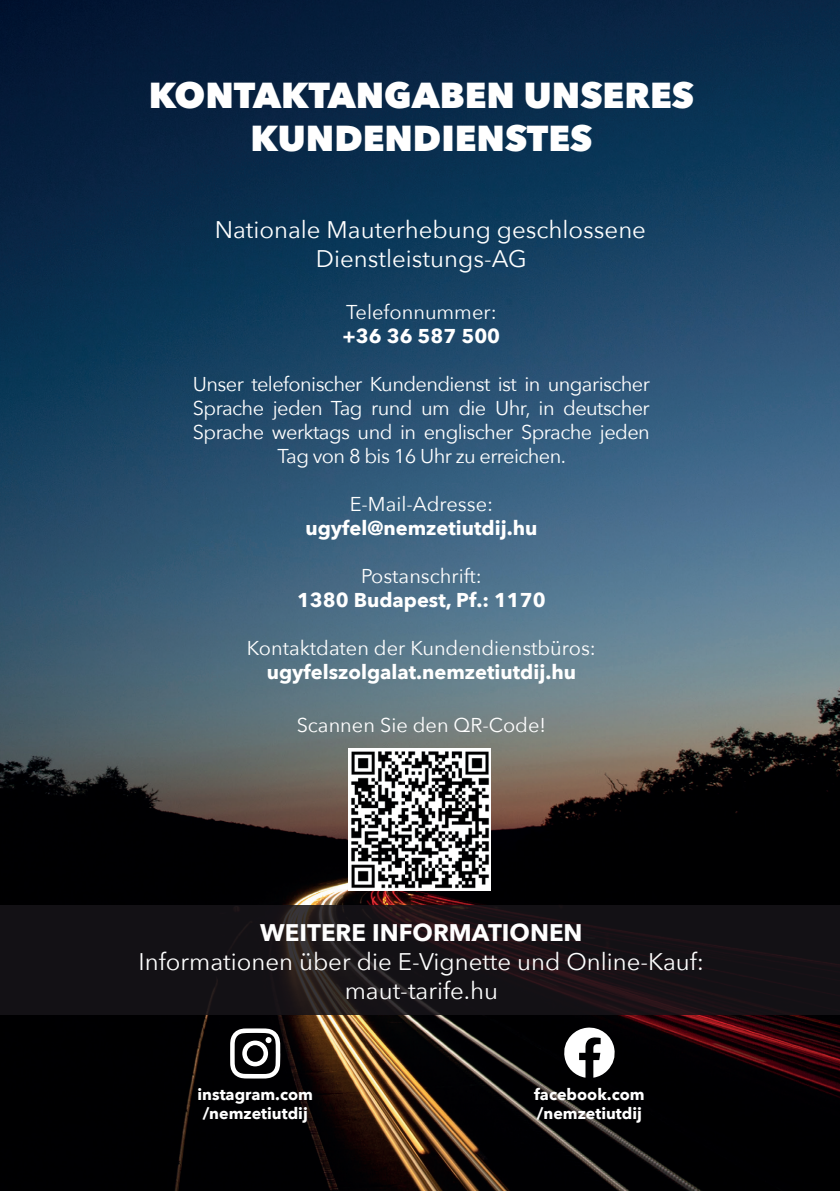
<style>
.page{position:relative;width:840px;height:1191px;background:#fff}
.page>*{position:absolute;margin:0;border:0;box-sizing:border-box;transform-origin:0 0}
.t1{font:800 36px/43.2px "Avenir Next";color:#fff;text-align:center}
.t2{font:24px/28.8px "Avenir Next";color:#fff}
.t3{font:700 24px "Avenir Next";color:#fff}
.t4{font:20px/24px "Avenir Next";letter-spacing:-.03em;color:#fff;text-align:center}
.t5{font:20px "Avenir Next";color:#fff}
.t6{font:700 20px "Avenir Next";color:#fff}
.t7{font:700 16px/19.2px "Avenir Next";color:#fff}
</style>
<div class="page">
<img style="left:0;top:0;width:839px;height:1191px">
<div style="left:0;top:905px;width:839px;height:110px;background:#171419"></div>
<svg style="left:563px;top:1026px;width:52px;height:51px"></svg>
<svg style="left:230px;top:1028px;width:50px;height:50px"></svg>
<img style="left:348px;top:748px;width:142px;height:142px">
<h1 class="t1" style="left:149px;top:73px;width:546px">KONTAKTANGABEN UNSERES<br>KUNDENDIENSTES</h1>
<p class="t2" style="left:316px;top:214px;width:331px;text-indent:-101px">Nationale Mauterhebung geschlossene<br>Dienstleistungs-AG</p>
<p class="t5" style="left:346px;top:295px;width:152px">Telefonnummer:</p>
<p class="t6" style="left:342px;top:319px;width:159px">+36 36 587 500</p>
<p class="t4" style="left:193px;top:371px;width:458px">Unser telefonischer Kundendienst ist in ungarischer Sprache jeden Tag rund um die Uhr, in deutscher Sprache werktags und in englischer Sprache jeden Tag von 8 bis 16 Uhr zu erreichen.</p>
<p class="t5" style="left:349px;top:487px;width:145px">E-Mail-Adresse:</p>
<p class="t6" style="left:305px;top:511px;width:233px">ugyfel@nemzetiutdij.hu</p>
<p class="t5" style="left:361px;top:559px;width:122px">Postanschrift:</p>
<p class="t6" style="left:297px;top:583px;width:250px">1380 Budapest, Pf.: 1170</p>
<p class="t5" style="left:247px;top:631px;width:350px">Kontaktdaten der Kundendienstbüros:</p>
<p class="t6" style="left:266px;top:655px;width:310px">ugyfelszolgalat.nemzetiutdij.hu</p>
<p class="t5" style="left:296px;top:708px;width:251px">Scannen Sie den QR-Code!</p>
<p class="t3" style="left:260px;top:911px;width:324px">WEITERE INFORMATIONEN</p>
<p class="t2" style="left:139px;top:946px;width:566px;text-align:center">Informationen über die E-Vignette und Online-Kauf: maut-tarife.hu</p>
<p class="t7" style="left:197px;top:1084px;width:117px;text-align:center">instagram.com /nemzetiutdij</p>
<p class="t7" style="left:534px;top:1084px;width:112px">facebook.com /nemzetiutdij</p>
</div>
